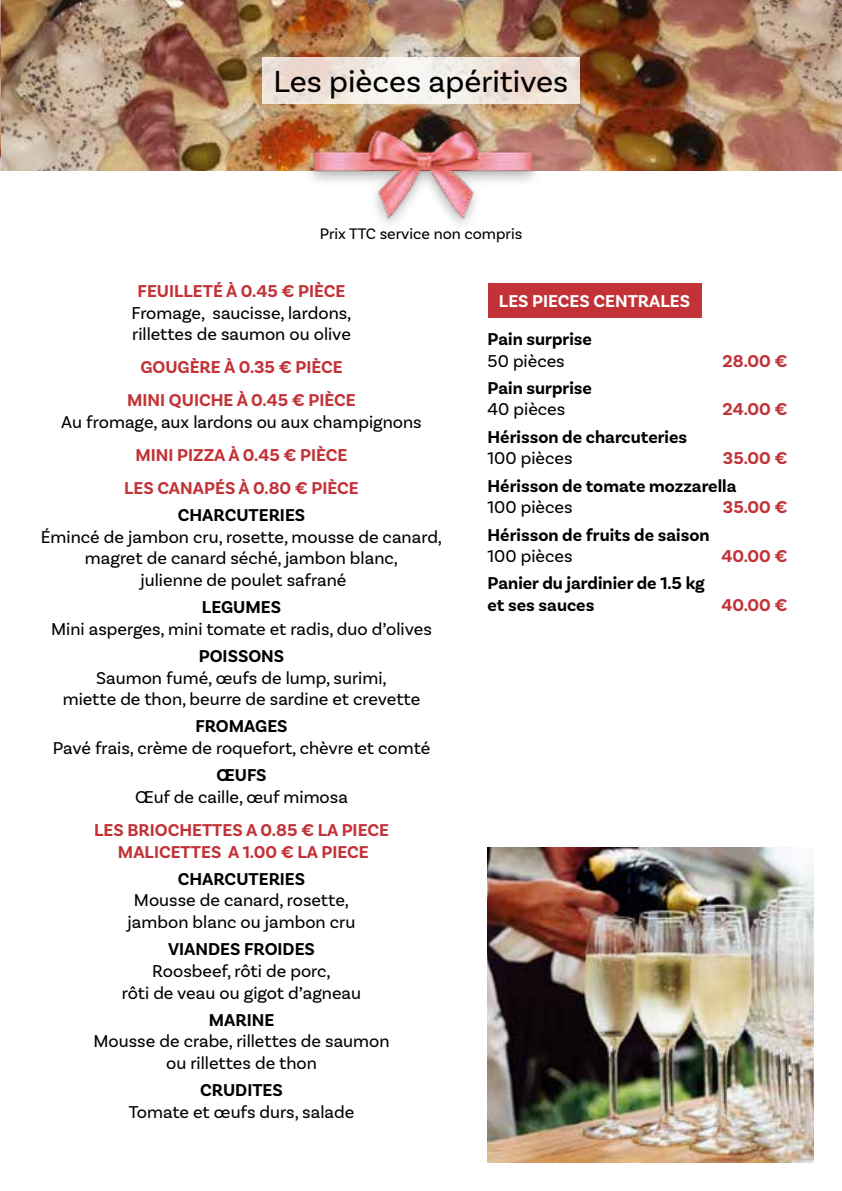
<style>
.page{position:relative;width:842px;height:1191px;background:#fff}
.page>*{position:absolute;margin:0;border:0;box-sizing:border-box;transform-origin:0 0}
.t1{font:32px "Basic Sans";color:#000}
.t2{font:18px/21.6px "Basic Sans";color:#000;text-align:center}
.t3{font:700 18px/21.6px "Basic Sans";color:#000}
.t4{font:700 18px/33px "Basic Sans";color:#c23237;text-align:center}
.t5{font:700 18px "Basic Sans";color:#fff}
.t6{font:16px "Basic Sans";color:#000}
</style>
<div class="page">
<img style="left:0;top:0;width:842px;height:170px">
<svg style="left:262px;top:57px;width:318px;height:46px"></svg>
<img style="left:299px;top:116px;width:244px;height:108px">
<div style="left:488px;top:283px;width:213px;height:35px;background:#c23237"></div>
<img style="left:488px;top:848px;width:326px;height:314px">
<h1 class="t1" style="left:274px;top:62px;width:296px">Les pièces apéritives</h1>
<p class="t6" style="left:320px;top:224px;width:204px">Prix TTC service non compris</p>
<p class="t4" style="left:138px;top:275px;width:209px">FEUILLETÉ À 0.45 € PIÈCE</p>
<p class="t2" style="left:131px;top:302px;width:222px;text-align:left">Fromage, saucisse, lardons, rillettes de saumon ou olive</p>
<p class="t4" style="left:127px;top:351px;width:230px">GOUGÈRE À 0.35 € PIÈCE<br>MINI QUICHE À 0.45 € PIÈCE</p>
<p class="t2" style="left:61px;top:411px;width:362px">Au fromage, aux lardons ou aux champignons</p>
<p class="t4" style="left:124px;top:438px;width:236px">MINI PIZZA À 0.45 € PIÈCE<br>LES CANAPÉS À 0.80 € PIÈCE</p>
<p class="t3" style="left:178px;top:504px;width:129px">CHARCUTERIES</p>
<p class="t2" style="left:41px;top:525px;width:403px">Émincé de jambon cru, rosette, mousse de canard, magret de canard séché, jambon blanc,<br>julienne de poulet safrané</p>
<p class="t3" style="left:202px;top:596px;width:81px">LEGUMES</p>
<p class="t2" style="left:51px;top:618px;width:382px">Mini asperges, mini tomate et radis, duo d’olives</p>
<p class="t3" style="left:199px;top:645px;width:87px">POISSONS</p>
<p class="t2" style="left:63px;top:666px;width:359px">Saumon fumé, œufs de lump, surimi,<br>miette de thon, beurre de sardine et crevette</p>
<p class="t3" style="left:195px;top:716px;width:94px">FROMAGES</p>
<p class="t2" style="left:53px;top:737px;width:379px">Pavé frais, crème de roquefort, chèvre et comté</p>
<p class="t3" style="left:216px;top:764px;width:52px">ŒUFS</p>
<p class="t2" style="left:135px;top:786px;width:214px">Œuf de caille, œuf mimosa</p>
<p class="t4" style="left:94px;top:819px;width:296px;line-height:21.6px">LES BRIOCHETTES A 0.85 € LA PIECE<br>MALICETTES A 1.00 € LA PIECE</p>
<p class="t3" style="left:178px;top:868px;width:129px">CHARCUTERIES</p>
<p class="t2" style="left:128px;top:889px;width:229px">Mousse de canard, rosette, jambon blanc ou jambon cru</p>
<p class="t3" style="left:168px;top:938px;width:148px">VIANDES FROIDES</p>
<p class="t2" style="left:122px;top:960px;width:241px">Roosbeef, rôti de porc,<br>rôti de veau ou gigot d’agneau</p>
<p class="t3" style="left:209px;top:1009px;width:67px">MARINE</p>
<p class="t2" style="left:93px;top:1030px;width:298px">Mousse de crabe, rillettes de saumon ou rillettes de thon</p>
<p class="t3" style="left:200px;top:1079px;width:84px">CRUDITES</p>
<p class="t2" style="left:129px;top:1101px;width:227px">Tomate et œufs durs, salade</p>
<p class="t5" style="left:499px;top:290px;width:193px">LES PIECES CENTRALES</p>
<p class="t3" style="left:488px;top:328px;width:106px">Pain surprise</p>
<p class="t2" style="left:488px;top:350px;width:79px">50 pièces</p>
<p class="t4" style="left:722px;top:344px;width:67px">28.00 €</p>
<p class="t3" style="left:488px;top:377px;width:106px">Pain surprise</p>
<p class="t2" style="left:488px;top:398px;width:79px">40 pièces</p>
<p class="t4" style="left:722px;top:393px;width:67px">24.00 €</p>
<p class="t3" style="left:488px;top:426px;width:201px">Hérisson de charcuteries</p>
<p class="t2" style="left:488px;top:447px;width:86px">100 pièces</p>
<p class="t4" style="left:723px;top:442px;width:66px">35.00 €</p>
<p class="t3" style="left:488px;top:475px;width:250px">Hérisson de tomate mozzarella</p>
<p class="t2" style="left:488px;top:496px;width:86px">100 pièces</p>
<p class="t4" style="left:723px;top:491px;width:66px">35.00 €</p>
<p class="t3" style="left:488px;top:524px;width:224px">Hérisson de fruits de saison</p>
<p class="t2" style="left:488px;top:545px;width:86px">100 pièces</p>
<p class="t4" style="left:721px;top:540px;width:68px">40.00 €</p>
<p class="t3" style="left:488px;top:573px;width:219px">Panier du jardinier de 1.5 kg et ses sauces</p>
<p class="t4" style="left:721px;top:589px;width:68px">40.00 €</p>
</div>
